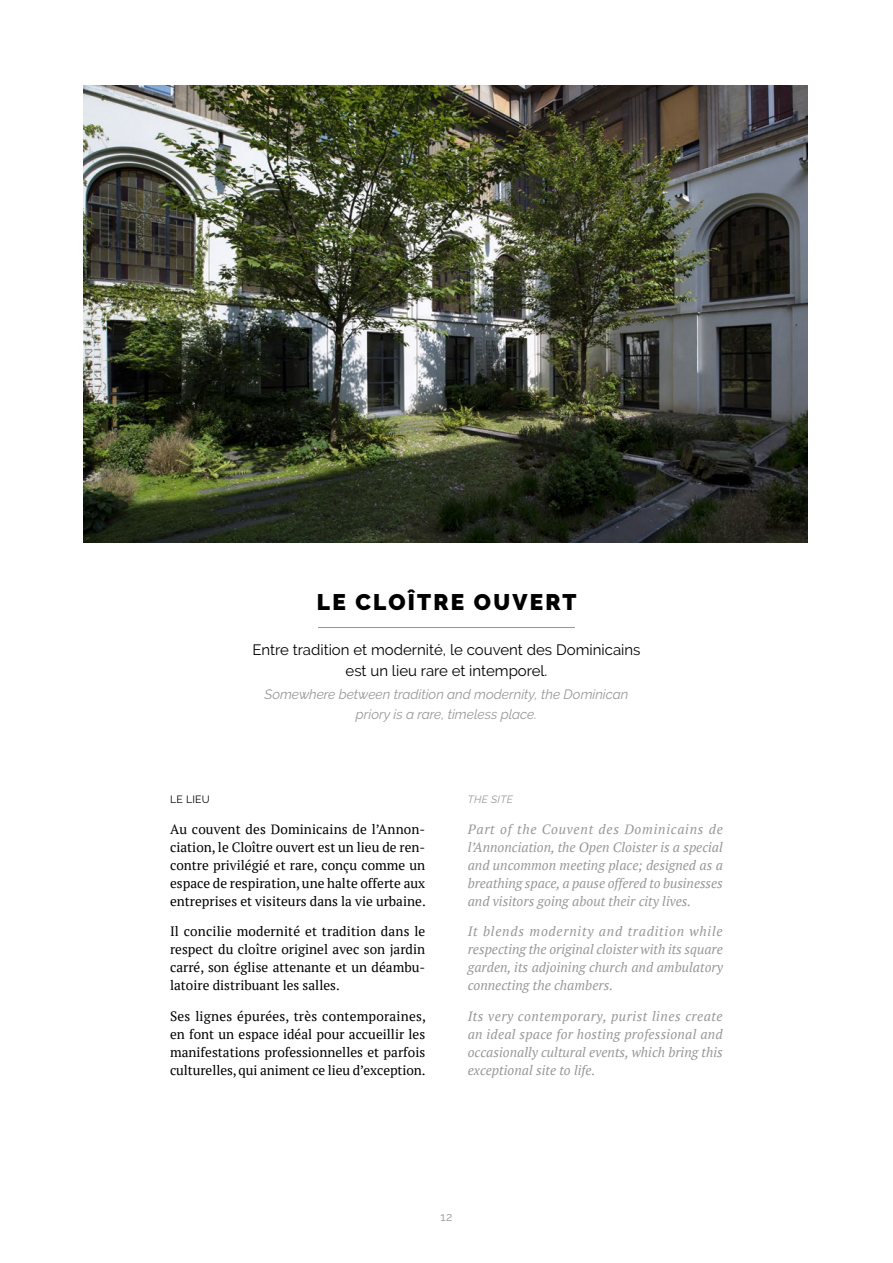
<style>
.page{position:relative;width:893px;height:1263px;background:#fff}
.page>*{position:absolute;margin:0;border:0;box-sizing:border-box;transform-origin:0 0}
.t1{font:900 22.5px "Raleway";letter-spacing:.1em;color:#000}
.t2{font:15px/21px "Raleway";color:#000;text-align:center}
.t3{font:13.5px/18px "PT Serif";color:#000;text-align:justify}
.t4{font:italic 13.5px/18px "PT Serif";color:#999898;text-align:justify}
.t5{font:italic 13.5px/19.5px "Raleway";color:#999898;text-align:center}
.t6{font:12px "Raleway";color:#999898}
.t7{font:italic 10.5px "Raleway";letter-spacing:.025em;color:#999898}
.t8{font:10.5px "Raleway";letter-spacing:.025em;color:#000}
</style>
<div class="page">
<img style="left:84px;top:85px;width:724px;height:457px">
<hr style="left:318px;top:627px;width:257px;height:1px;background:#999898">
<h1 class="t1" style="left:317px;top:589px;width:261px">LE CLOÎTRE OUVERT</h1>
<p class="t2" style="left:252px;top:639px;width:390px">Entre tradition et modernité, le couvent des Dominicains est un lieu rare et intemporel.</p>
<p class="t5" style="left:264px;top:685px;width:366px">Somewhere between tradition and modernity, the Dominican priory is a rare, timeless place.</p>
<p class="t8" style="left:170px;top:793px;width:41px">LE LIEU</p>
<p class="t3" style="left:170px;top:820px;width:257px">Au couvent des Dominicains de l’Annon&shy;ciation, le Cloître ouvert est un lieu de ren&shy;contre privilégié et rare, conçu comme un espace de respiration, une halte offerte aux entreprises et visiteurs dans la vie urbaine.</p>
<p class="t3" style="left:170px;top:922px;width:257px">Il concilie modernité et tradition dans le respect du cloître originel avec son jardin carré, son église attenante et un déambu&shy;latoire distribuant les salles.</p>
<p class="t3" style="left:170px;top:1007px;width:257px">Ses lignes épurées, très contemporaines, en font un espace idéal pour accueillir les manifestations professionnelles et parfois culturelles, qui animent ce lieu d’exception.</p>
<p class="t7" style="left:468px;top:793px;width:47px">THE SITE</p>
<p class="t4" style="left:468px;top:820px;width:257px">Part of the Couvent des Dominicains de l’Annonciation, the Open Cloister is a special and uncommon meeting place; designed as a breathing space, a pause offered to businesses and visitors going about their city lives.</p>
<p class="t4" style="left:468px;top:922px;width:257px">It blends modernity and tradition while respecting the original cloister with its square garden, its adjoining church and ambulatory connecting the chambers.</p>
<p class="t4" style="left:468px;top:1007px;width:257px">Its very contemporary, purist lines create an ideal space for hosting professional and occasionally cultural events, which bring this exceptional site to life.</p>
<p class="t6" style="left:440px;top:1210px;width:13px">12</p>
</div>
